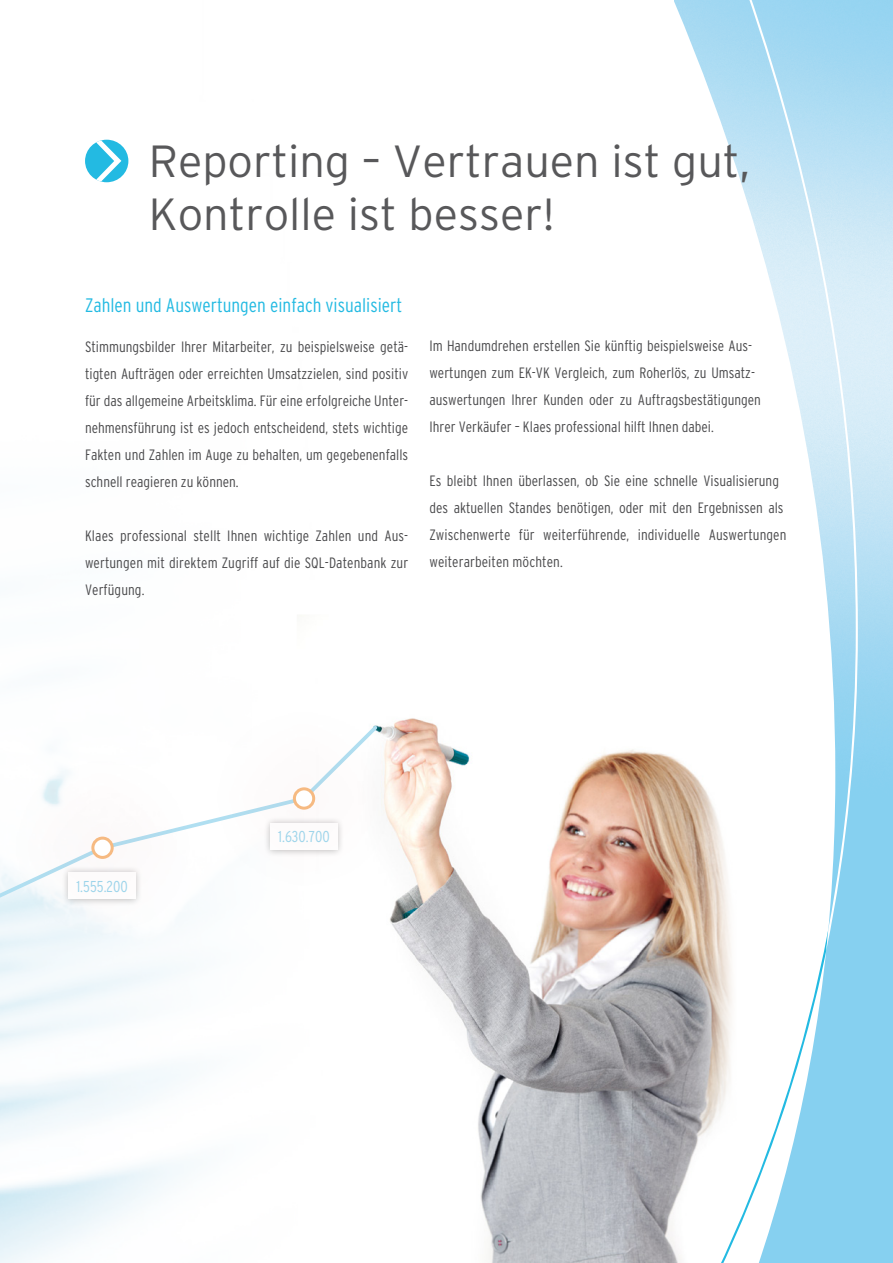
<style>
.page{position:relative;width:893px;height:1263px;background:#fff}
.page>*{position:absolute;margin:0;border:0;box-sizing:border-box;transform-origin:0 0}
.t1{font:300 45px/52.5px "Interstate";color:#58585a}
.t2{font:300 condensed 19.5px "Interstate";color:#23bae2}
.t3{font:300 condensed 15.75px "Interstate";color:#9dd8ee}
.t4{font:300 condensed 15px/27px "Interstate";color:#4b4b4d;text-align:justify}
</style>
<div class="page">
<svg style="left:674px;top:0;width:161px;height:1263px"></svg>
<img style="left:0;top:139px;width:257px;height:1124px">
<img style="left:297px;top:614px;width:441px;height:649px">
<svg style="left:715px;top:929px;width:113px;height:334px"></svg>
<svg style="left:745px;top:0;width:113px;height:951px"></svg>
<div style="left:85px;top:140px;width:43px;height:42px;background:#23bae2;border-radius:50%"></div>
<svg style="left:96px;top:140px;width:25px;height:42px"></svg>
<svg style="left:0;top:722px;width:381px;height:224px"></svg>
<div style="left:204px;top:698px;width:200px;height:200px;background:#b5152b;opacity:.8"></div>
<div style="left:294px;top:789px;width:20px;height:19px;background:#fff;border-radius:50%"></div>
<div style="left:293px;top:787px;width:22px;height:23px;border:3px solid #f6ba82;border-radius:50%"></div>
<div style="left:3px;top:748px;width:199px;height:199px;background:#b5152b;opacity:.8"></div>
<div style="left:93px;top:838px;width:19px;height:19px;background:#fff;border-radius:50%"></div>
<div style="left:91px;top:837px;width:23px;height:22px;border:3px solid #f6ba82;border-radius:50%"></div>
<hr style="left:0;top:840px;width:1px;height:200px;background:#b5152b;opacity:.8">
<h1 class="t1" style="left:149px;top:135px;width:603px">Reporting – Vertrauen ist gut,<br>Kontrolle ist besser!</h1>
<h2 class="t2" style="left:85px;top:294px;width:319px">Zahlen und Auswertungen einfach visualisiert</h2>
<p class="t4" style="left:85px;top:333px;width:325px">Stimmungsbilder Ihrer Mitarbeiter, zu beispielsweise getä&shy;tigten Aufträgen oder erreichten Umsatzzielen, sind positiv für das allgemeine Arbeitsklima. Für eine erfolgreiche Unter&shy;nehmensführung ist es jedoch entscheidend, stets wichtige Fakten und Zahlen im Auge zu behalten, um gegebenenfalls schnell reagieren zu können.</p>
<p class="t4" style="left:85px;top:522px;width:325px">Klaes professional stellt Ihnen wichtige Zahlen und Aus&shy;wertungen mit direktem Zugriff auf die SQL-Datenbank zur Verfügung.</p>
<p class="t4" style="left:429px;top:332px;width:333px;text-align:left">Im Handumdrehen erstellen Sie künftig beispielsweise Aus&shy;wertungen zum EK-VK Vergleich, zum Roherlös, zu Umsatz&shy;auswertungen Ihrer Kunden oder zu Auftragsbestätigungen Ihrer Verkäufer – Klaes professional hilft Ihnen dabei.</p>
<p class="t4" style="left:429px;top:467px;width:358px;text-align:left">Es bleibt Ihnen überlassen, ob Sie eine schnelle Visualisierung des aktuellen Standes benötigen, oder mit den Ergebnissen als Zwischenwerte für weiterführende, individuelle Auswertungen weiterarbeiten möchten.</p>
<p class="t3" style="left:76px;top:877px;width:53px">1.555.200</p>
<p class="t3" style="left:278px;top:828px;width:53px">1.630.700</p>
</div>
